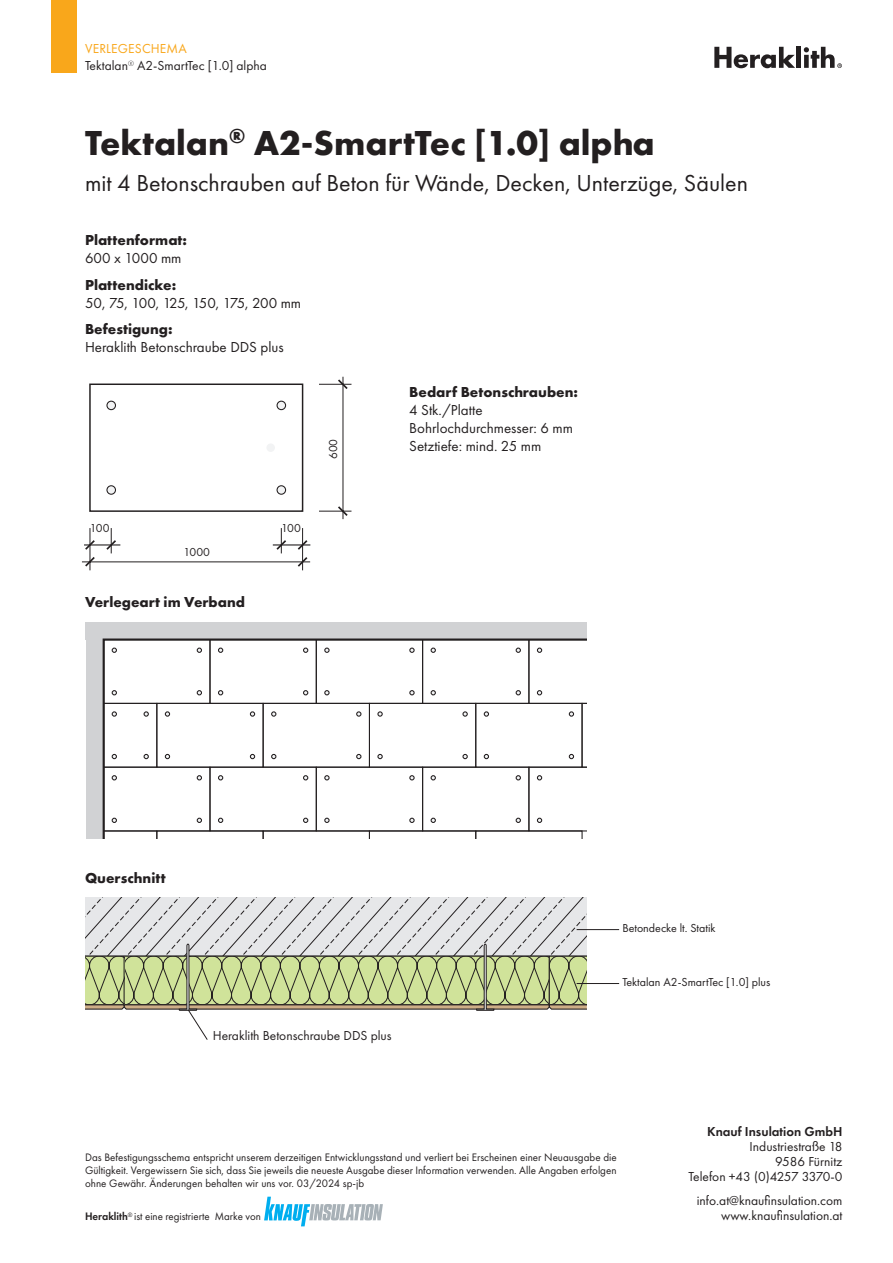
<style>
.page{position:relative;width:893px;height:1263px;background:#fff}
.page>*{position:absolute;margin:0;border:0;box-sizing:border-box;transform-origin:0 0}
.t1{font:700 36px "Futura PT";color:#231f20}
.t2{font:24px "Futura PT";color:#231f20}
.t3{font:15px/18px "Futura PT";color:#231f20}
.t4{font:700 15px "Futura PT";color:#231f20}
.t5{font:15px "Futura PT";letter-spacing:-.035em;color:#231f20}
.t6{font:13.5px/15px "Futura PT";color:#231f20}
.t7{font:600 13.5px "Futura PT";color:#231f20}
.t8{font:12px "Futura PT";color:#231f20}
.t9{font:11.25px/12.8px "Futura PT";color:#231f20;text-align:justify}
.s1{color:#f9a71b}
.s2{font-weight:600}
</style>
<div class="page">
<div style="left:51px;top:0;width:26px;height:72px;background:#f9a71b"></div>
<svg style="left:714px;top:47px;width:81px;height:21px"></svg>
<div style="left:796px;top:47px;width:5px;height:21px;background:#231f20"></div>
<svg style="left:804px;top:47px;width:38px;height:21px"></svg>
<svg style="left:264px;top:1197px;width:119px;height:29px"></svg>
<svg style="left:85px;top:897px;width:502px;height:143px"></svg>
<hr style="left:577px;top:929px;width:42px;height:1px;background:#231f20">
<hr style="left:577px;top:983px;width:42px;height:1px;background:#231f20">
<div style="left:89px;top:383px;width:214px;height:129px;border:1px solid #231f20"></div>
<div style="left:277px;top:401px;width:9px;height:9px;background:#f2f3f4;border-radius:50%"></div>
<div style="left:277px;top:401px;width:9px;height:9px;border:1px solid #231f20;border-radius:50%"></div>
<div style="left:107px;top:401px;width:8px;height:9px;background:#f2f3f4;border-radius:50%"></div>
<div style="left:106px;top:401px;width:10px;height:9px;border:1px solid #231f20;border-radius:50%"></div>
<div style="left:277px;top:486px;width:9px;height:8px;background:#f2f3f4;border-radius:50%"></div>
<div style="left:277px;top:485px;width:9px;height:10px;border:1px solid #231f20;border-radius:50%"></div>
<div style="left:107px;top:486px;width:8px;height:8px;background:#f2f3f4;border-radius:50%"></div>
<div style="left:106px;top:485px;width:10px;height:10px;border:1px solid #231f20;border-radius:50%"></div>
<div style="left:266px;top:443px;width:9px;height:9px;background:#f2f3f4;border-radius:50%"></div>
<svg style="left:336px;top:378px;width:13px;height:140px"></svg>
<hr style="left:343px;top:377px;width:1px;height:142px;background:#231f20">
<hr style="left:319px;top:511px;width:32px;height:1px;background:#231f20">
<hr style="left:319px;top:384px;width:32px;height:1px;background:#231f20">
<hr style="left:273px;top:545px;width:37px;height:1px;background:#231f20">
<hr style="left:82px;top:561px;width:228px;height:1px;background:#231f20">
<hr style="left:302px;top:528px;width:1px;height:42px;background:#231f20">
<hr style="left:90px;top:528px;width:1px;height:42px;background:#231f20">
<svg style="left:83px;top:528px;width:226px;height:40px"></svg>
<div style="left:86px;top:640px;width:18px;height:198px;background:#d1d2d4"></div>
<div style="left:86px;top:622px;width:501px;height:18px;background:#d1d2d4"></div>
<svg style="left:103px;top:638px;width:53px;height:200px"></svg>
<svg style="left:156px;top:638px;width:106px;height:200px"></svg>
<svg style="left:262px;top:638px;width:106px;height:200px"></svg>
<svg style="left:368px;top:638px;width:219px;height:200px"></svg>
<p class="t6" style="left:85px;top:39px;width:183px;line-height:17.7px"><span class="s1">VERLEGESCHEMA<br></span>Tektalan<sup>®</sup> A2-SmartTec [1.0] alpha</p>
<h1 class="t1" style="left:85px;top:120px;width:571px">Tektalan<sup>®</sup> A2-SmartTec [1.0] alpha</h1>
<h2 class="t2" style="left:85px;top:168px;width:664px">mit 4 Betonschrauben auf Beton für Wände, Decken, Unterzüge, Säulen</h2>
<h3 class="t4" style="left:85px;top:231px;width:104px">Plattenformat:</h3>
<h3 class="t3" style="left:85px;top:249px;width:98px">600 x 1000 mm</h3>
<h3 class="t4" style="left:85px;top:275px;width:93px">Plattendicke:</h3>
<h3 class="t5" style="left:85px;top:294px;width:218px">50, 75, 100, 125, 150, 175, 200 mm</h3>
<h3 class="t4" style="left:85px;top:320px;width:89px">Befestigung:</h3>
<h3 class="t3" style="left:85px;top:338px;width:200px">Heraklith Betonschraube DDS plus</h3>
<p class="t8" style="left:90px;top:521px;width:21px">100</p>
<p class="t8" style="left:281px;top:521px;width:21px">100</p>
<p class="t8" style="left:183px;top:545px;width:28px">1000</p>
<h3 class="t4" style="left:85px;top:592px;width:162px">Verlegeart im Verband</h3>
<p class="t8" style="left:326px;top:459px;width:22px;rotate:-90deg">600</p>
<h3 class="t4" style="left:409px;top:382px;width:170px">Bedarf Betonschrauben:</h3>
<h3 class="t3" style="left:409px;top:401px;width:165px">4 Stk./Platte<br>Bohrlochdurchmesser: 6 mm<br>Setztiefe: mind. 25 mm</h3>
<h3 class="t4" style="left:85px;top:868px;width:82px">Querschnitt</h3>
<p class="t6" style="left:213px;top:1028px;width:180px">Heraklith Betonschraube DDS plus</p>
<p class="t8" style="left:622px;top:921px;width:95px">Betondecke lt. Statik</p>
<p class="t8" style="left:622px;top:974px;width:150px">Tektalan A2-SmartTec [1.0] plus</p>
<p class="t9" style="left:85px;top:1151px;width:533px">Das Befestigungsschema entspricht unserem derzeitigen Entwicklungsstand und verliert bei Erscheinen einer Neuausgabe die Gültigkeit. Vergewissern Sie sich, dass Sie jeweils die neueste Ausgabe dieser Information verwenden. Alle Angaben erfolgen ohne Gewähr. Änderungen behalten wir uns vor. 03/2024 sp-jb</p>
<p class="t7" style="left:707px;top:1123px;width:137px">Knauf Insulation GmbH</p>
<p class="t6" style="left:689px;top:1139px;width:155px;text-align:right">Industriestraße 18<br>9586 Fürnitz<br>Telefon +43 (0)4257 3370-0</p>
<p class="t6" style="left:697px;top:1193px;width:147px">info.at@knaufinsulation.com</p>
<p class="t9" style="left:85px;top:1210px;width:177px"><span class="s2">Heraklith</span><sup>®</sup> ist eine registrierte Marke von</p>
<p class="t6" style="left:721px;top:1208px;width:123px">www.knaufinsulation.at</p>
</div>
